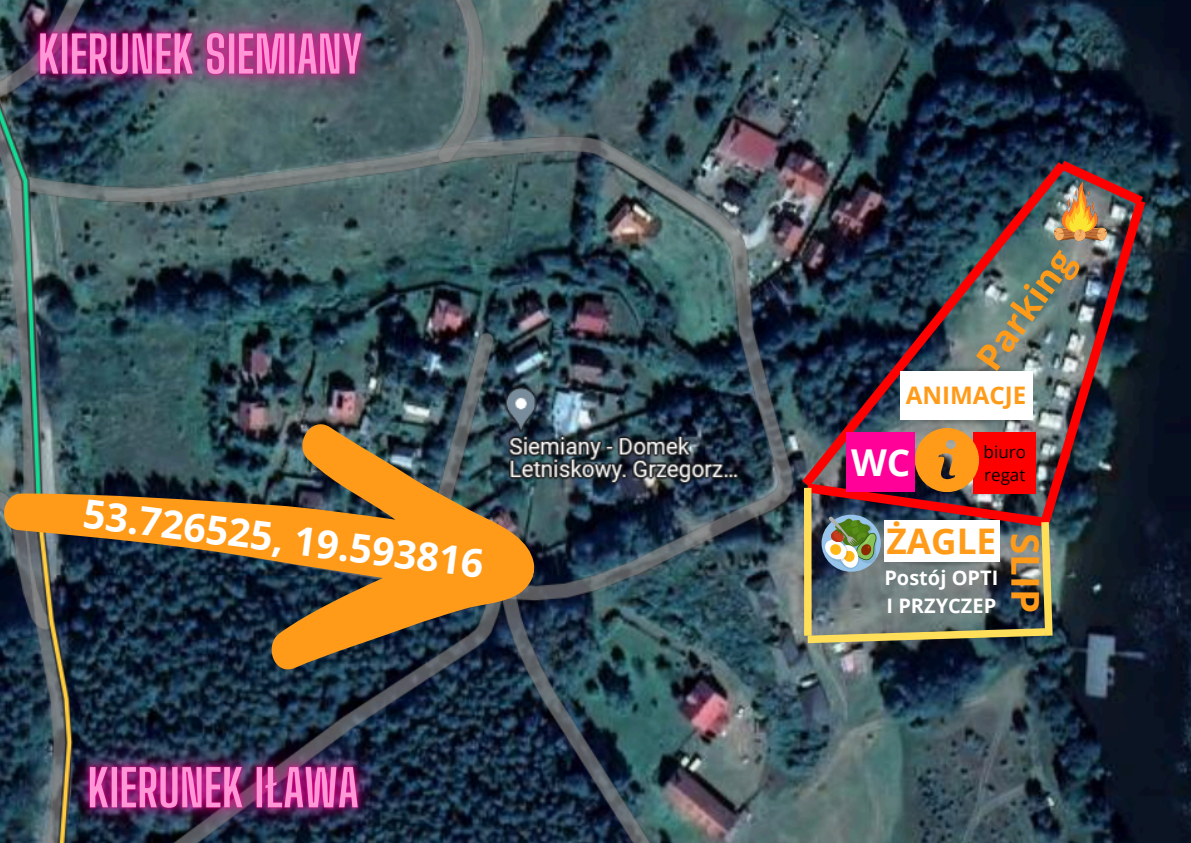
<style>
.page{position:relative;width:1191px;height:843px;background:#fff}
.page>*{position:absolute;margin:0;border:0;box-sizing:border-box;transform-origin:0 0}
.t1{font:700 39.3px "Open Sans";color:#fff}
.t2{font:700 38.5px "Open Sans";color:#ff9b19}
.t3{font:700 37px "Open Sans";color:#fff}
.t4{font:700 36.2px "Open Sans";color:#ff9b19}
.t5{font:700 35.3px "Open Sans";color:#ff9b19}
.t6{font:700 24.2px "Open Sans";color:#ff9b19}
.t7{font:700 20px/27.8px "Open Sans";color:#fff}
.t8{font:17px/23.2px "Open Sans";color:#000}
</style>
<div class="page">
<img style="left:0;top:0;width:1190px;height:842px">
<img style="left:793px;top:152px;width:281px;height:344px">
<img style="left:1033px;top:190px;width:119px;height:343px">
<svg style="left:1050px;top:153px;width:102px;height:60px;background:#563843"></svg>
<img style="left:0;top:369px;width:553px;height:344px">
<img style="left:797px;top:428px;width:259px;height:219px">
<img style="left:1054px;top:181px;width:52px;height:60px">
<img style="left:897px;top:407px;width:138px;height:25px">
<img style="left:897px;top:359px;width:138px;height:25px">
<div style="left:900px;top:371px;width:132px;height:48px;background:#fff"></div>
<img style="left:882px;top:551px;width:120px;height:22px">
<img style="left:882px;top:509px;width:120px;height:22px">
<div style="left:884px;top:520px;width:115px;height:42px;background:#fff"></div>
<img style="left:0;top:0;width:419px;height:141px">
<img style="left:30px;top:701px;width:385px;height:141px">
<h5 class="t1" style="left:87px;top:486px;width:404px;rotate:7deg">53.726525, 19.593816</h5>
<h3 class="t4" style="left:963px;top:350px;width:140px;rotate:-54deg">Parking</h3>
<p class="t6" style="left:905px;top:378px;width:122px">ANIMACJE</p>
<p class="t3" style="left:850px;top:436px;width:61px">WC</p>
<p class="t8" style="left:983px;top:439px;width:44px">biuro regat</p>
<h2 class="t5" style="left:886px;top:516px;width:111px">ŻAGLE</h2>
<p class="t7" style="left:884px;top:563px;width:115px">Postój OPTI<br>I PRZYCZEP</p>
<p class="t2" style="left:1052px;top:533px;width:81px;rotate:90deg">SLIP</p>
</div>
